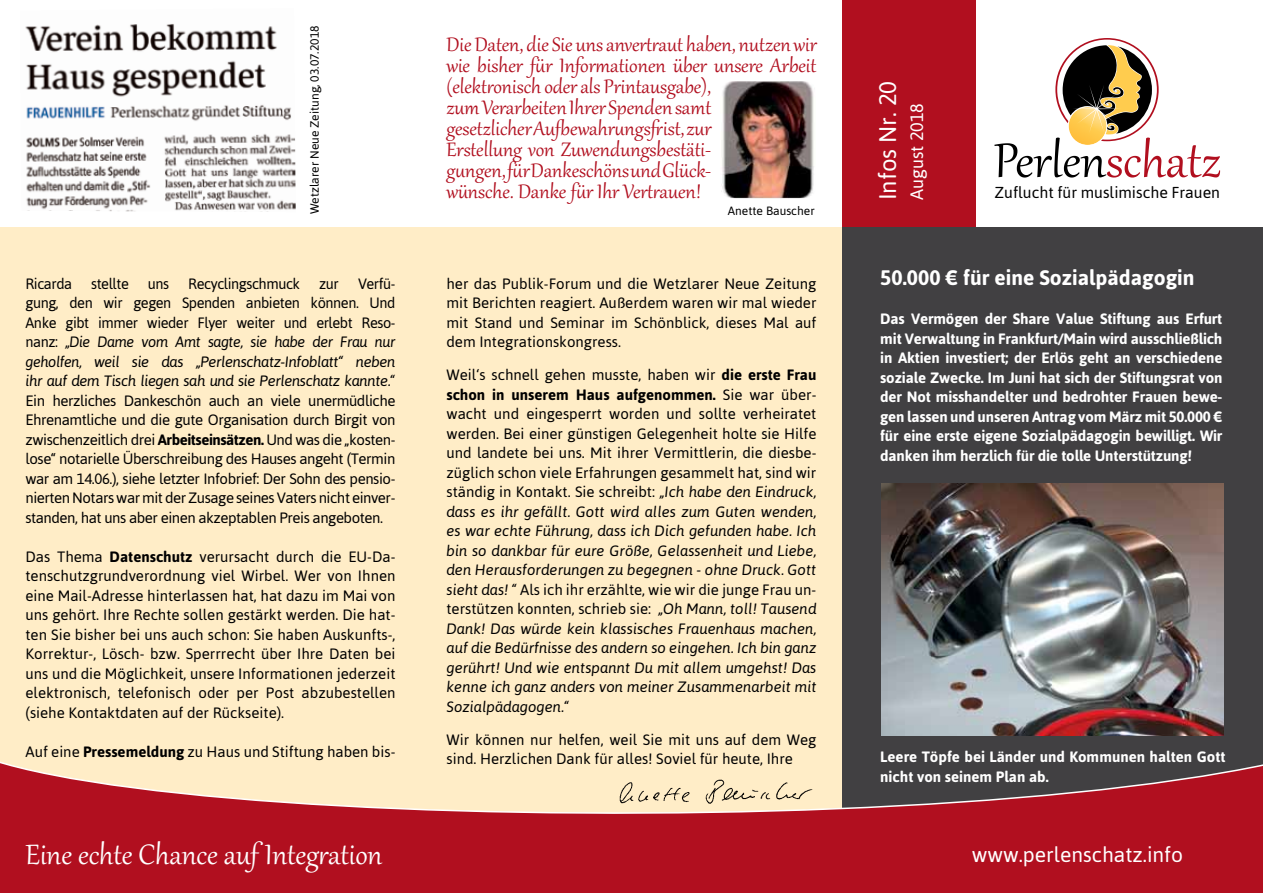
<style>
.page{position:relative;width:1263px;height:893px;background:#fff}
.page>*{position:absolute;margin:0;border:0;box-sizing:border-box;transform-origin:0 0}
.t1{font:34.5px "Gabriola";color:#fff}
.t2{font:24px/21px "Gabriola";color:#b10f1f}
.t3{font:24px "Asap";color:#fff}
.t4{font:700 21px "Asap";color:#fff}
.t5{font:21px "Asap";color:#fff}
.t6{font:18px "Asap";color:#fff}
.t7{font:15.9px "Asap";color:#000}
.t8{font:15px/19.5px "Asap";color:#000;text-align:justify}
.t9{font:italic 15px/19.5px "Asap";letter-spacing:-.015em;color:#000;text-align:justify}
.t10{font:700 15px/19.5px "Asap";color:#fff;text-align:justify}
.t11{font:15px "Asap";letter-spacing:-.03em;color:#000}
.t12{font:12px "Asap";color:#000}
.s1{font-style:normal}
.s2{font-weight:700}
.s3{font-weight:700;font-style:normal}
</style>
<div class="page">
<div style="left:842px;top:0;width:133px;height:240px;background:#b10f1f"></div>
<div style="left:0;top:227px;width:1263px;height:666px;background:#ffedc7"></div>
<div style="left:842px;top:227px;width:421px;height:666px;background:#414042"></div>
<svg style="left:994px;top:38px;width:226px;height:140px"></svg>
<svg style="left:0;top:609px;width:1263px;height:284px"></svg>
<img style="left:881px;top:484px;width:342px;height:251px">
<img style="left:721px;top:81px;width:93px;height:117px">
<img style="left:25px;top:24px;width:271px;height:188px">
<img style="left:614px;top:777px;width:202px;height:33px">
<p class="t12" style="left:308px;top:214px;width:190px;rotate:-90deg">Wetzlarer Neue Zeitung, 03.07.2018</p>
<p class="t2" style="left:446px;top:32px;width:372px">Die Daten, die Sie uns anvertraut haben, nutzen wir wie bisher für Informationen über unsere Arbeit (elektronisch oder als Printausgabe),<br>zum Verarbeiten Ihrer Spenden samt<br>gesetzlicher Aufbewahrungsfrist, zur<br>Erstellung von Zuwendungsbestäti-<br>gungen, für Dankeschöns und Glück-<br>wünsche. Danke für Ihr Vertrauen!</p>
<p class="t12" style="left:728px;top:204px;width:88px">Anette Bauscher</p>
<p class="t9" style="left:26px;top:274px;width:371px;text-indent:332px"><span class="s1">Verfü&shy;gung, den wir gegen Spenden anbieten können. Und Anke gibt immer wieder Flyer weiter und erlebt Reso&shy;nanz:</span> „Die Dame vom Amt sagte, sie habe der Frau nur geholfen, weil sie das „Perlenschatz-Infoblatt“ neben ihr auf dem Tisch liegen sah und sie Perlenschatz kannte.“</p>
<p class="t8" style="left:26px;top:391px;width:371px">Ein herzliches Dankeschön auch an viele unermüdliche Ehrenamtliche und die gute Organisation durch Birgit von zwischenzeitlich drei <span class="s2">Arbeitseinsätzen.</span> Und was die „kosten&shy;lose“ notarielle Überschreibung des Hauses angeht (Termin war am 14.06.), siehe letzter Infobrief: Der Sohn des pensio&shy;nierten Notars war mit der Zusage seines Vaters nicht einver&shy;standen, hat uns aber einen akzeptablen Preis angeboten.</p>
<p class="t8" style="left:26px;top:547px;width:371px">Das Thema <span class="s2">Datenschutz</span> verursacht durch die EU-Da&shy;tenschutzgrundverordnung viel Wirbel. Wer von Ihnen eine Mail-Adresse hinterlassen hat, hat dazu im Mai von uns gehört. Ihre Rechte sollen gestärkt werden. Die hat&shy;ten Sie bisher bei uns auch schon: Sie haben Auskunfts-, Korrektur-, Lösch- bzw. Sperrrecht über Ihre Daten bei uns und die Möglichkeit, unsere Informationen jederzeit elektronisch, telefonisch oder per Post abzubestellen (siehe Kontaktdaten auf der Rückseite).</p>
<p class="t8" style="left:26px;top:742px;width:371px">Auf eine <span class="s2">Pressemeldung</span> zu Haus und Stiftung haben bis-</p>
<p class="t11" style="left:26px;top:275px;width:48px">Ricarda</p>
<p class="t11" style="left:91px;top:275px;width:39px">stellte</p>
<p class="t8" style="left:148px;top:274px;width:23px">uns</p>
<p class="t11" style="left:188px;top:275px;width:113px">Recyclingschmuck</p>
<p class="t8" style="left:319px;top:274px;width:21px">zur</p>
<p class="t8" style="left:446px;top:274px;width:371px">her das Publik-Forum und die Wetzlarer Neue Zeitung mit Berichten reagiert. Außerdem waren wir mal wieder mit Stand und Seminar im Schönblick, dieses Mal auf dem Integrationskongress.</p>
<p class="t9" style="left:446px;top:365px;width:371px"><span class="s1">Weil‘s schnell gehen musste, haben wir</span> <span class="s3">die erste Frau schon in unserem Haus aufgenommen.</span> <span class="s1">Sie war über&shy;wacht und eingesperrt worden und sollte verheiratet werden. Bei einer günstigen Gelegenheit holte sie Hilfe und landete bei uns. Mit ihrer Vermittlerin, die diesbe&shy;züglich schon viele Erfahrungen gesammelt hat, sind wir ständig in Kontakt. Sie schreibt:</span> „Ich habe den Eindruck, dass es ihr gefällt. Gott wird alles zum Guten wenden, es war echte Führung, dass ich Dich gefunden habe. Ich bin so dankbar für eure Größe, Gelassenheit und Liebe, den Herausforderungen zu begegnen - ohne Druck. Gott sieht das! “ <span class="s1">Als ich ihr erzählte, wie wir die junge Frau un&shy;terstützen konnten, schrieb sie:</span> „Oh Mann, toll! Tausend Dank! Das würde kein klassisches Frauenhaus machen, auf die Bedürfnisse des andern so eingehen. Ich bin ganz gerührt! Und wie entspannt Du mit allem umgehst! Das kenne ich ganz anders von meiner Zusammenarbeit mit Sozialpädagogen.“</p>
<p class="t8" style="left:446px;top:730px;width:371px">Wir können nur helfen, weil Sie mit uns auf dem Weg sind. Herzlichen Dank für alles! Soviel für heute, Ihre</p>
<h2 class="t3" style="left:874px;top:200px;width:121px;rotate:-90deg">Infos Nr. 20</h2>
<p class="t6" style="left:906px;top:200px;width:99px;rotate:-90deg">August 2018</p>
<p class="t7" style="left:994px;top:183px;width:227px">Zuflucht für muslimische Frauen</p>
<h3 class="t4" style="left:880px;top:266px;width:316px">50.000 € für eine Sozialpädagogin</h3>
<p class="t10" style="left:880px;top:309px;width:344px">Das Vermögen der Share Value Stiftung aus Erfurt mit Verwaltung in Frankfurt/Main wird ausschließlich in Aktien investiert; der Erlös geht an verschiedene soziale Zwecke. Im Juni hat sich der Stiftungsrat von der Not misshandelter und bedrohter Frauen bewe&shy;gen lassen und unseren Antrag vom März mit 50.000 € für eine erste eigene Sozialpädagogin bewilligt. Wir danken ihm herzlich für die tolle Unterstützung!</p>
<p class="t10" style="left:880px;top:747px;width:347px">Leere Töpfe bei Länder und Kommunen halten Gott nicht von seinem Plan ab.</p>
<h1 class="t1" style="left:26px;top:832px;width:358px">Eine echte Chance auf Integration</h1>
<h3 class="t5" style="left:972px;top:842px;width:213px">www.perlenschatz.info</h3>
</div>
